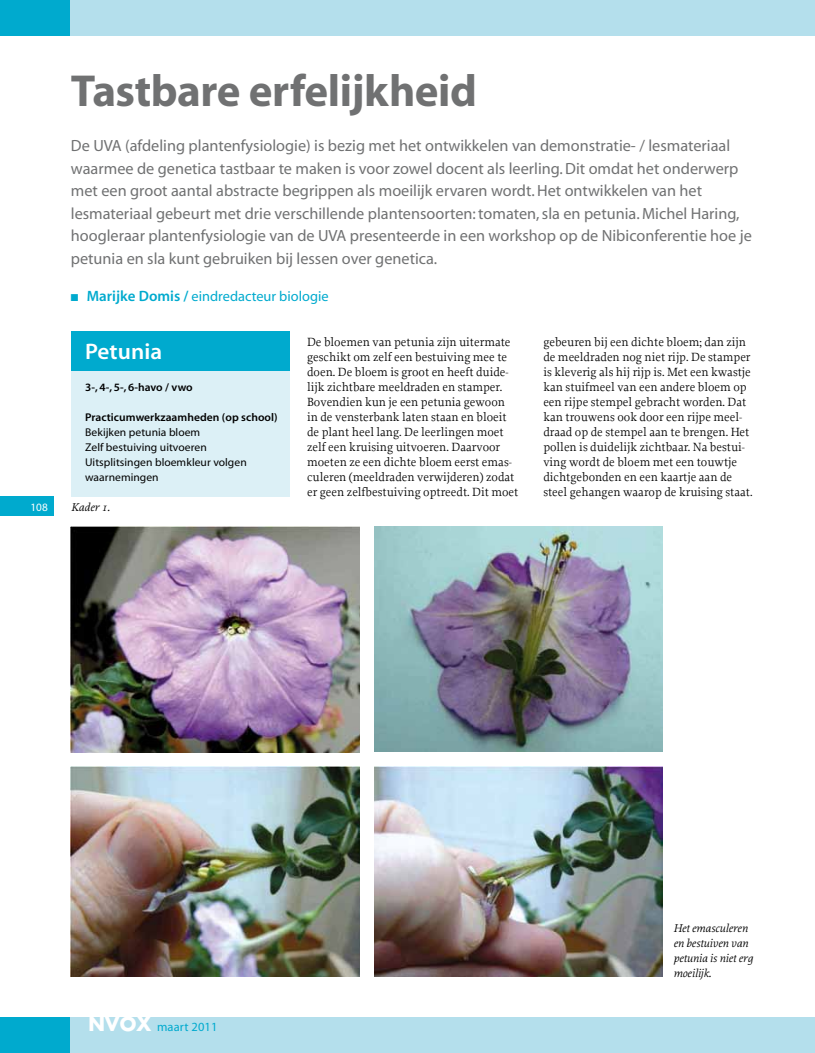
<style>
.page{position:relative;width:815px;height:1053px;background:#fff}
.page>*{position:absolute;margin:0;border:0;box-sizing:border-box;transform-origin:0 0}
.t1{font:45px "Myriad MM 700 600";letter-spacing:.03em;color:#707172}
.t2{font:22.5px "Myriad MM 565 600";letter-spacing:.02em;color:#fff}
.t3{font:16.25px/22.5px "Myriad MM 400 600";color:#707172}
.t4{font:14.38px "Myriad MM 400 600";color:#00aace}
.t5{font:12.5px/15px "Proforma";color:#000}
.t6{font:12.5px "Myriad MM 400 600";letter-spacing:.01em;color:#00aace}
.t7{font:italic 11.88px/15px "Proforma";color:#000}
.t8{font:11.25px/15px "Myriad MM 400 600";letter-spacing:.005em;color:#000}
.t9{font:11.25px "Myriad MM 565 600";letter-spacing:.02em;color:#000}
.t10{font:11.25px "Myriad MM 400 600";color:#fff}
.s1{font-family:"Myriad MM 565 600";font-size:15px}
.s2{font-family:"Futura";font-weight:700;font-size:18.75px;color:#fff}
</style>
<div class="page">
<div style="left:0;top:0;width:71px;height:35px;background:#00aace"></div>
<div style="left:71px;top:0;width:744px;height:35px;background:#b4dfec"></div>
<div style="left:0;top:496px;width:53px;height:20px;background:#00aace"></div>
<div style="left:0;top:1017px;width:71px;height:35px;background:#00aace"></div>
<div style="left:71px;top:1017px;width:744px;height:35px;background:#b4dfec"></div>
<div style="left:71px;top:331px;width:218px;height:165px;background:#dcf0f6"></div>
<div style="left:71px;top:331px;width:218px;height:40px;background:#00aace"></div>
<img style="left:71px;top:526px;width:288px;height:226px">
<img style="left:374px;top:766px;width:289px;height:210px">
<img style="left:374px;top:526px;width:289px;height:225px">
<img style="left:71px;top:766px;width:288px;height:210px">
<p class="t10" style="left:30px;top:502px;width:19px">108</p>
<h1 class="t1" style="left:71px;top:69px;width:406px">Tastbare erfelijkheid</h1>
<p class="t3" style="left:71px;top:135px;width:682px">De UVA (afdeling plantenfysiologie) is bezig met het ontwikkelen van demonstratie- / lesmateriaal waarmee de genetica tastbaar te maken is voor zowel docent als leerling. Dit omdat het onderwerp met een groot aantal abstracte begrippen als moeilijk ervaren wordt. Het ontwikkelen van het lesmateriaal gebeurt met drie verschillende plantensoorten: tomaten, sla en petunia. Michel Haring, hoogleraar plantenfysiologie van de UVA presenteerde in een workshop op de Nibiconferentie hoe je petunia en sla kunt gebruiken bij lessen over genetica.</p>
<p class="t4" style="left:71px;top:289px;width:259px">■ <span class="s1">Marijke Domis /</span> eindredacteur biologie</p>
<h2 class="t2" style="left:85px;top:340px;width:78px">Petunia</h2>
<p class="t9" style="left:85px;top:382px;width:109px">3-, 4-, 5-, 6-havo / vwo</p>
<p class="t9" style="left:85px;top:412px;width:194px">Practicumwerkzaamheden (op school)</p>
<p class="t8" style="left:85px;top:425px;width:163px">Bekijken petunia bloem<br>Zelf bestuiving uitvoeren<br>Uitsplitsingen bloemkleur volgen waarnemingen</p>
<p class="t7" style="left:71px;top:499px;width:40px">Kader 1.</p>
<p class="t5" style="left:307px;top:334px;width:213px">De bloemen van petunia zijn uitermate geschikt om zelf een bestuiving mee te doen. De bloem is groot en heeft duide&shy;lijk zichtbare meeldraden en stamper.<br>Bovendien kun je een petunia gewoon in de vensterbank laten staan en bloeit de plant heel lang. De leerlingen moet zelf een kruising uitvoeren. Daarvoor moeten ze een dichte bloem eerst emas&shy;culeren (meeldraden verwijderen) zodat er geen zelfbestuiving optreedt. Dit moet</p>
<p class="t5" style="left:543px;top:334px;width:211px">gebeuren bij een dichte bloem; dan zijn de meeldraden nog niet rijp. De stamper is kleverig als hij rijp is. Met een kwastje kan stuifmeel van een andere bloem op een rijpe stempel gebracht worden. Dat kan trouwens ook door een rijpe meel&shy;draad op de stempel aan te brengen. Het pollen is duidelijk zichtbaar. Na bestui&shy;ving wordt de bloem met een touwtje dichtgebonden en een kaartje aan de steel gehangen waarop de kruising staat.</p>
<p class="t6" style="left:89px;top:1020px;width:130px"><span class="s2">NVOX</span> maart 2011</p>
<p class="t7" style="left:673px;top:919px;width:81px">Het emasculeren en bestuiven van petunia is niet erg moeilijk.</p>
</div>
